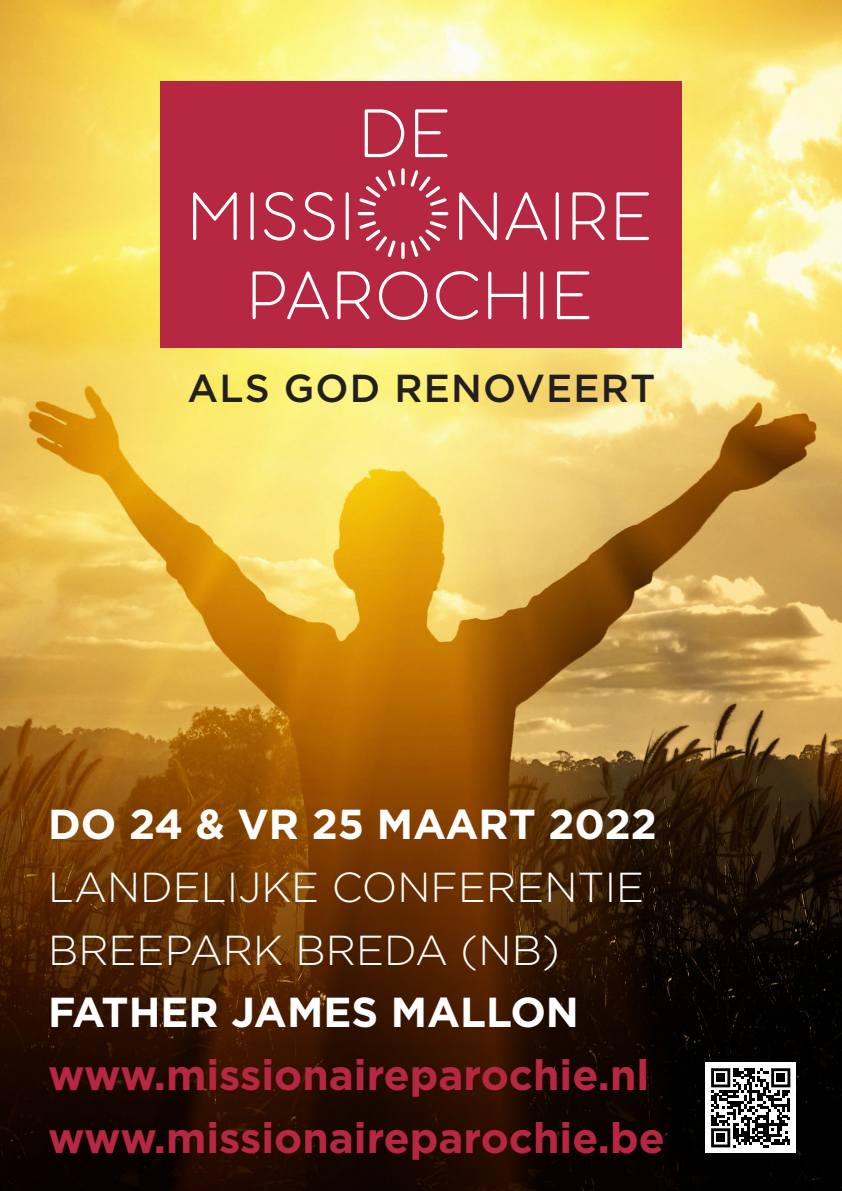
<style>
.page{position:relative;width:842px;height:1191px;background:#fff}
.page>*{position:absolute;margin:0;border:0;box-sizing:border-box;transform-origin:0 0}
.t1{font:700 42.4px "Gotham";color:#b62841}
.t2{font:300 41.9px/62.8px "Gotham";color:#fff}
.t3{font:700 41.9px "Gotham";color:#fff}
.t4{font:500 39px "Gotham";letter-spacing:.03em;color:#231f20}
.s1{font-weight:700}
</style>
<div class="page">
<img style="left:0;top:0;width:842px;height:1191px">
<div style="left:160px;top:81px;width:522px;height:267px;background:#b62841"></div>
<svg style="left:193px;top:192px;width:44px;height:48px"></svg>
<svg style="left:250px;top:192px;width:4px;height:48px"></svg>
<svg style="left:264px;top:192px;width:31px;height:49px"></svg>
<svg style="left:303px;top:192px;width:31px;height:49px"></svg>
<svg style="left:346px;top:192px;width:3px;height:48px"></svg>
<svg style="left:459px;top:192px;width:38px;height:48px"></svg>
<svg style="left:505px;top:192px;width:42px;height:48px"></svg>
<svg style="left:572px;top:192px;width:33px;height:48px"></svg>
<svg style="left:616px;top:192px;width:33px;height:48px"></svg>
<svg style="left:379px;top:271px;width:48px;height:49px"></svg>
<svg style="left:252px;top:271px;width:77px;height:48px"></svg>
<svg style="left:337px;top:271px;width:33px;height:48px"></svg>
<svg style="left:436px;top:271px;width:42px;height:49px"></svg>
<svg style="left:488px;top:271px;width:38px;height:48px"></svg>
<svg style="left:540px;top:271px;width:3px;height:48px"></svg>
<svg style="left:557px;top:271px;width:32px;height:48px"></svg>
<svg style="left:401px;top:168px;width:4px;height:17px"></svg>
<svg style="left:359px;top:170px;width:37px;height:36px"></svg>
<hr style="left:358px;top:212px;width:17px;height:3px;background:#fff;border-radius:2px">
<svg style="left:359px;top:221px;width:37px;height:36px"></svg>
<svg style="left:401px;top:242px;width:4px;height:17px"></svg>
<svg style="left:410px;top:221px;width:36px;height:36px"></svg>
<hr style="left:431px;top:212px;width:17px;height:3px;background:#fff;border-radius:2px">
<svg style="left:410px;top:170px;width:37px;height:36px"></svg>
<svg style="left:556px;top:192px;width:3px;height:48px"></svg>
<svg style="left:365px;top:109px;width:39px;height:48px"></svg>
<svg style="left:415px;top:109px;width:32px;height:48px"></svg>
<div style="left:706px;top:1062px;width:90px;height:90px;background:#fff"></div>
<svg style="left:711px;top:1068px;width:79px;height:79px"></svg>
<div style="left:717px;top:1073px;width:8px;height:8px;background:#000"></div>
<div style="left:777px;top:1073px;width:8px;height:8px;background:#000"></div>
<div style="left:717px;top:1133px;width:8px;height:9px;background:#000"></div>
<p class="t4" style="left:188px;top:362px;width:469px">ALS GOD RENOVEERT</p>
<p class="t3" style="left:48px;top:796px;width:610px">DO 24 &amp; VR 25 MAART 2022</p>
<p class="t2" style="left:48px;top:854px;width:598px">LANDELIJKE CONFERENTIE</p>
<p class="t2" style="left:48px;top:917px;width:532px">BREEPARK BREDA (NB)<br><span class="s1">FATHER JAMES MALLON</span></p>
<p class="t1" style="left:48px;top:1047px;width:603px">www.missionaireparochie.nl</p>
<p class="t1" style="left:48px;top:1109px;width:618px">www.missionaireparochie.be</p>
</div>
